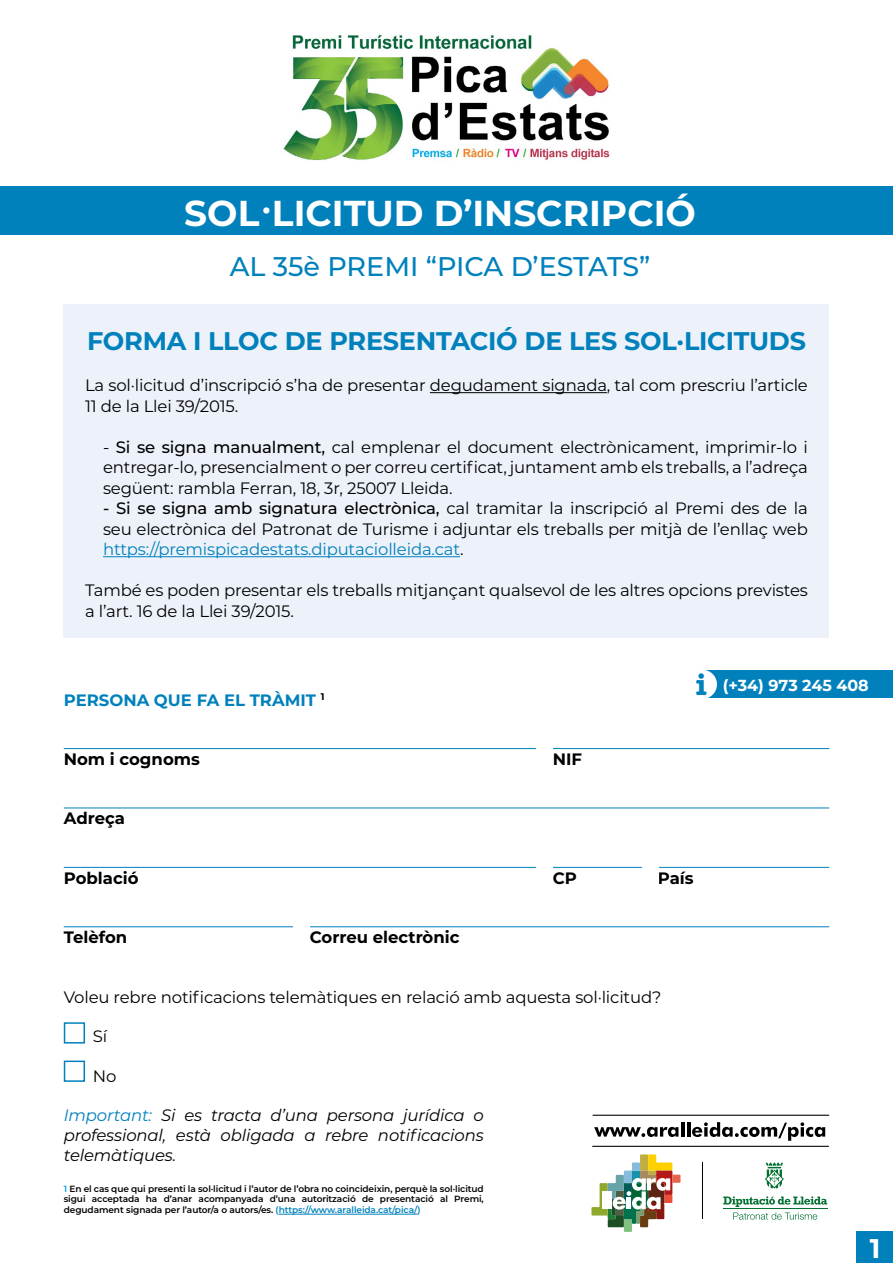
<style>
.page{position:relative;width:893px;height:1263px;background:#fff}
.page>*{position:absolute;margin:0;border:0;box-sizing:border-box;transform-origin:0 0}
.t1{font:700 36px "Montserrat";color:#fff}
.t2{font:500 27px "Montserrat";letter-spacing:-.01em;color:#0081bc}
.t3{font:700 27px "Montserrat";color:#fff}
.t4{font:700 25.5px "Montserrat";letter-spacing:-.01em;color:#0081bc}
.t5{font:16.5px/20.5px "Montserrat";letter-spacing:-.01em;color:#000}
.t6{font:italic 16.5px/19.8px "Montserrat";letter-spacing:-.01em;color:#000;text-align:justify}
.t7{font:700 16.5px "Montserrat";color:#000}
.t8{font:700 16.5px "Montserrat";color:#0081bc}
.t9{font:700 15.9px "Montserrat";color:#fff}
.t10{font:600 9px/10.8px "Montserrat";letter-spacing:-.01em;color:#000;text-align:justify}
.s1{font-weight:500}
.s2{color:#0081bc}
.s3{font-family:"American Typewriter";font-size:30px;color:#0081bc}
.s4{color:#009fe3}
</style>
<div class="page">
<div style="left:857px;top:1232px;width:36px;height:31px;background:#0081bc"></div>
<div style="left:699px;top:670px;width:194px;height:28px;background:#0081bc"></div>
<div style="left:688px;top:670px;width:29px;height:29px;background:#fff;border-radius:50%"></div>
<svg style="left:591px;top:1154px;width:89px;height:78px"></svg>
<hr style="left:702px;top:1162px;width:1px;height:57px;background:#000">
<svg style="left:723px;top:1162px;width:104px;height:58px"></svg>
<hr style="left:593px;top:1115px;width:236px;height:1px;background:#000">
<hr style="left:592px;top:1146px;width:237px;height:1px;background:#000">
<svg style="left:594px;top:1127px;width:84px;height:10px"></svg>
<hr style="left:681px;top:1122px;width:3px;height:14px;background:#000">
<hr style="left:687px;top:1122px;width:3px;height:14px;background:#000">
<svg style="left:692px;top:1122px;width:133px;height:19px"></svg>
<div style="left:64px;top:304px;width:765px;height:334px;background:#edf1f9"></div>
<hr style="left:430px;top:392px;width:177px;height:1px;background:#000">
<hr style="left:103px;top:556px;width:357px;height:1px;background:#0081bc">
<hr style="left:64px;top:748px;width:765px;height:1px;background:#0081bc">
<hr style="left:64px;top:808px;width:765px;height:1px;background:#0081bc">
<hr style="left:64px;top:867px;width:765px;height:1px;background:#0081bc">
<hr style="left:64px;top:926px;width:765px;height:1px;background:#0081bc">
<hr style="left:279px;top:1214px;width:139px;height:1px;background:#0081bc">
<div style="left:64px;top:1022px;width:21px;height:21px;background:#fff;border:2px solid #0081bc"></div>
<div style="left:64px;top:1060px;width:21px;height:22px;background:#fff;border:2px solid #0081bc"></div>
<div style="left:536px;top:734px;width:17px;height:33px;background:#fff"></div>
<div style="left:536px;top:855px;width:17px;height:32px;background:#fff"></div>
<div style="left:642px;top:855px;width:16px;height:32px;background:#fff"></div>
<div style="left:293px;top:915px;width:17px;height:32px;background:#fff"></div>
<div style="left:0;top:186px;width:893px;height:49px;background:#0081bc"></div>
<img style="left:283px;top:35px;width:327px;height:126px">
<h1 class="t1" style="left:184px;top:187px;width:513px">SOL·LICITUD D’INSCRIPCIÓ</h1>
<h2 class="t2" style="left:230px;top:247px;width:422px">AL 35è PREMI “PICA D’ESTATS”</h2>
<h3 class="t4" style="left:87px;top:323px;width:720px">FORMA I LLOC DE PRESENTACIÓ DE LES SOL·LICITUDS</h3>
<p class="t5" style="left:85px;top:374px;width:724px">La sol·licitud d’inscripció s’ha de presentar degudament signada, tal com prescriu l’article<br>11 de la Llei 39/2015.</p>
<p class="t5" style="left:103px;top:436px;width:706px;text-align:justify">- <span class="s1">Si se signa manualment,</span> cal emplenar el document electrònicament, imprimir-lo i entregar-lo, presencialment o per correu certificat, juntament amb els treballs, a l’adreça següent: rambla Ferran, 18, 3r, 25007 Lleida.</p>
<p class="t5" style="left:103px;top:497px;width:706px;text-align:justify"><span class="s1">- Si se signa amb signatura electrònica,</span> cal tramitar la inscripció al Premi des de la seu electrònica del Patronat de Turisme i adjuntar els treballs per mitjà de l’enllaç web <span class="s2">https://premispicadestats.diputaciolleida.cat</span>.</p>
<p class="t5" style="left:85px;top:579px;width:724px">També es poden presentar els treballs mitjançant qualsevol de les altres opcions previstes a l’art. 16 de la Llei 39/2015.</p>
<p class="t8" style="left:64px;top:688px;width:262px">PERSONA QUE FA EL TRÀMIT <sup>1</sup></p>
<p class="t7" style="left:64px;top:747px;width:138px">Nom i cognoms</p>
<p class="t7" style="left:553px;top:747px;width:31px">NIF</p>
<p class="t7" style="left:64px;top:807px;width:63px">Adreça</p>
<p class="t9" style="left:696px;top:674px;width:174px"><span class="s3">i</span> (+34) 973 245 408</p>
<p class="t7" style="left:64px;top:866px;width:76px">Població</p>
<p class="t7" style="left:553px;top:866px;width:26px">CP</p>
<p class="t7" style="left:658px;top:866px;width:37px">País</p>
<p class="t7" style="left:64px;top:925px;width:65px">Telèfon</p>
<p class="t7" style="left:310px;top:925px;width:151px">Correu electrònic</p>
<p class="t5" style="left:64px;top:986px;width:599px">Voleu rebre notificacions telemàtiques en relació amb aquesta sol·licitud?</p>
<p class="t5" style="left:93px;top:1025px;width:16px">Sí</p>
<p class="t5" style="left:93px;top:1065px;width:25px">No</p>
<p class="t6" style="left:64px;top:1105px;width:422px"><span class="s2">Important:</span> Si es tracta d’una persona jurídica o professional, està obligada a rebre notificacions telemàtiques.</p>
<p class="t10" style="left:64px;top:1183px;width:422px"><span class="s4">1</span> En el cas que qui presenti la sol·licitud i l’autor de l’obra no coincideixin, perquè la sol·licitud sigui acceptada ha d’anar acompanyada d’una autorització de presentació al Premi, degudament signada per l’autor/a o autors/es. <span class="s2">(https://www.aralleida.cat/pica/)</span></p>
<h2 class="t3" style="left:870px;top:1229px;width:12px">1</h2>
</div>
